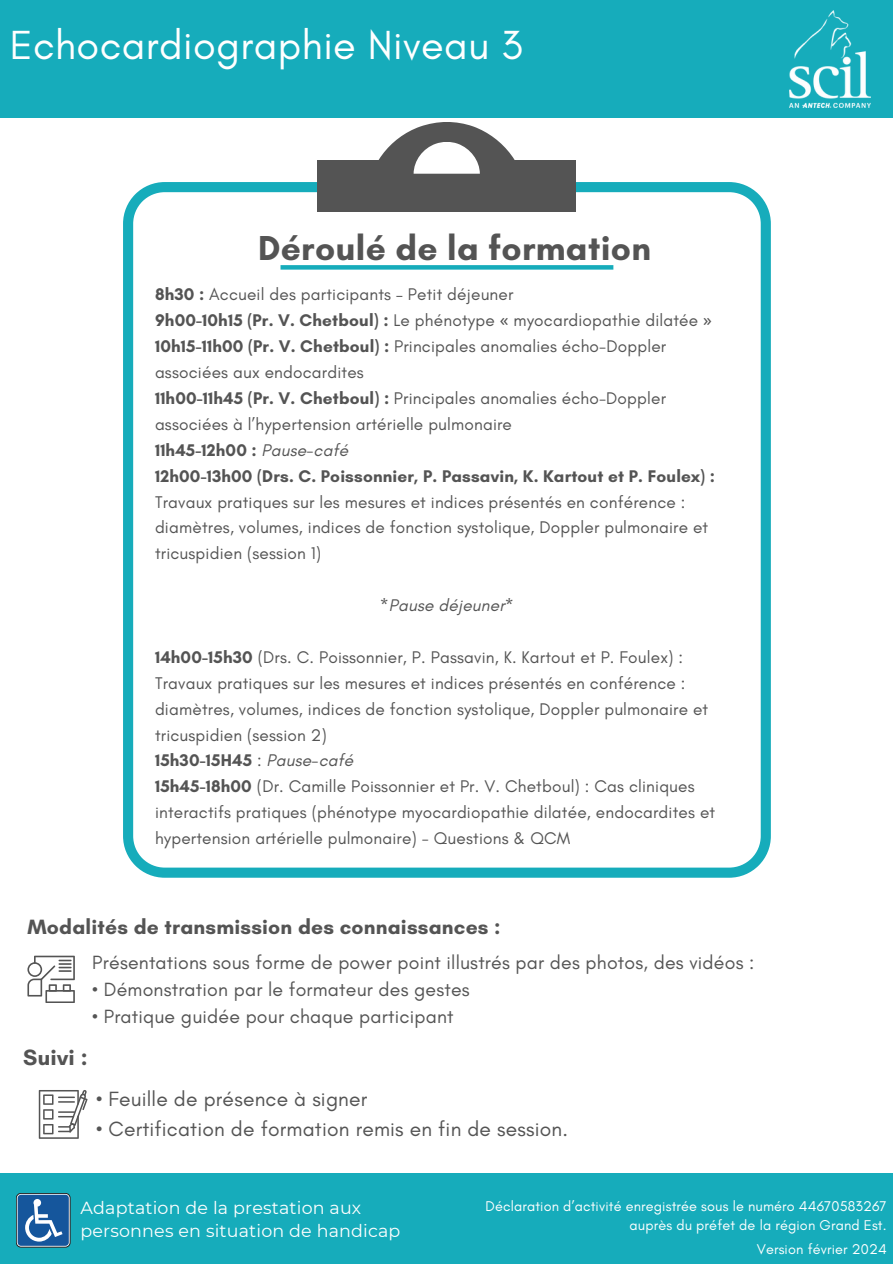
<style>
.page{position:relative;width:893px;height:1264px;background:#fff}
.page>*{position:absolute;margin:0;border:0;box-sizing:border-box;transform-origin:0 0}
.t1{font:41.4px "Glacial Indifference";letter-spacing:.01em;color:#fff}
.t2{font:700 35.25px "Glacial Indifference";letter-spacing:.01em;color:#545454}
.t3{font:700 22.65px "Glacial Indifference";letter-spacing:.01em;color:#545454}
.t4{font:21px "Glacial Indifference";letter-spacing:.01em;color:#545454}
.t5{font:700 21px "Glacial Indifference";letter-spacing:.01em;color:#545454}
.t6{font:19.5px "Glacial Indifference";letter-spacing:.01em;color:#545454}
.t7{font:17.4px/23.2px "Montserrat";letter-spacing:.01em;color:#fff}
.t8{font:17.25px/25.8px "Glacial Indifference";letter-spacing:.01em;color:#545454}
.t9{font:italic 17.25px "Glacial Indifference";letter-spacing:.01em;color:#545454}
.t10{font:14.4px/19.2px "Glacial Indifference";letter-spacing:.01em;color:#fff;text-align:right}
.s1{font-weight:700}
.s2{font-family:"Noto Sans"}
.s3{font-style:italic}
</style>
<div class="page">
<div style="left:0;top:1173px;width:892px;height:90px;background:#16acbb"></div>
<div style="left:16px;top:1193px;width:54px;height:54px;border:1px solid #231f20;border-radius:5px"></div>
<div style="left:18px;top:1194px;width:51px;height:51px;background:#15569c;border-radius:3px"></div>
<svg style="left:25px;top:1199px;width:38px;height:42px"></svg>
<svg style="left:124px;top:182px;width:646px;height:695px"></svg>
<div style="left:317px;top:160px;width:258px;height:52px;background:#545454"></div>
<svg style="left:378px;top:122px;width:137px;height:52px"></svg>
<div style="left:0;top:0;width:892px;height:117px;background:#16acbb"></div>
<svg style="left:27px;top:955px;width:48px;height:47px"></svg>
<svg style="left:39px;top:1090px;width:48px;height:48px"></svg>
<img style="left:789px;top:10px;width:81px;height:98px">
<svg style="left:280px;top:265px;width:333px;height:4px"></svg>
<h3 class="t1" style="left:10px;top:20px;width:514px">Echocardiographie Niveau 3</h3>
<h6 class="t2" style="left:258px;top:227px;width:394px">Déroulé de la formation</h6>
<p class="t8" style="left:155px;top:281px;width:561px"><span class="s1">8h30 :</span> Accueil des participants – Petit déjeuner<br><span class="s1">9h00-10h15 (Pr. V. Chetboul) :</span> Le phénotype <span class="s2">«</span> myocardiopathie dilatée <span class="s2">» </span><span class="s1">10h15-11h00 (Pr. V. Chetboul) :</span> Principales anomalies écho-Doppler associées aux endocardites<br><span class="s1">11h00-11h45 (Pr. V. Chetboul) :</span> Principales anomalies écho-Doppler associées à l’hypertension artérielle pulmonaire<br><span class="s1">11h45-12h00 :</span> <span class="s3">Pause-café<br></span><span class="s1">12h00-13h00 (Drs. C. Poissonnier, P. Passavin, K. Kartout et P. Foulex) :<br></span>Travaux pratiques sur les mesures et indices présentés en conférence : diamètres, volumes, indices de fonction systolique, Doppler pulmonaire et tricuspidien (session 1)</p>
<h2 class="t9" style="left:379px;top:594px;width:136px">*Pause déjeuner*</h2>
<h6 class="t8" style="left:155px;top:644px;width:561px"><span class="s1">14h00-15h30</span> (Drs. C. Poissonnier, P. Passavin, K. Kartout et P. Foulex) :<br>Travaux pratiques sur les mesures et indices présentés en conférence : diamètres, volumes, indices de fonction systolique, Doppler pulmonaire et tricuspidien (session 2)<br><span class="s1">15h30-15H45</span> : <span class="s3">Pause-café<br></span><span class="s1">15h45-18h00</span> (Dr. Camille Poissonnier et Pr. V. Chetboul) : Cas cliniques interactifs pratiques (phénotype myocardiopathie dilatée, endocardites et hypertension artérielle pulmonaire) - Questions &amp; QCM</h6>
<h5 class="t5" style="left:27px;top:913px;width:474px">Modalités de transmission des connaissances :</h5>
<h3 class="t6" style="left:92px;top:950px;width:663px">Présentations sous forme de power point illustrés par des photos, des vidéos :</h3>
<h3 class="t6" style="left:92px;top:977px;width:379px">• Démonstration par le formateur des gestes</h3>
<h3 class="t6" style="left:92px;top:1004px;width:363px">• Pratique guidée pour chaque participant</h3>
<h4 class="t3" style="left:23px;top:1043px;width:66px">Suivi :</h4>
<p class="t4" style="left:96px;top:1086px;width:273px">• Feuille de présence à signer</p>
<p class="t4" style="left:96px;top:1115px;width:473px">• Certification de formation remis en fin de session.</p>
<h6 class="t7" style="left:81px;top:1196px;width:321px">Adaptation de la prestation aux personnes en situation de handicap</h6>
<p class="t10" style="left:485px;top:1196px;width:402px">Déclaration d’activité enregistrée sous le numéro 44670583267 auprès du préfet de la région Grand Est.</p>
<p class="t10" style="left:756px;top:1239px;width:131px">Version février 2024</p>
</div>
